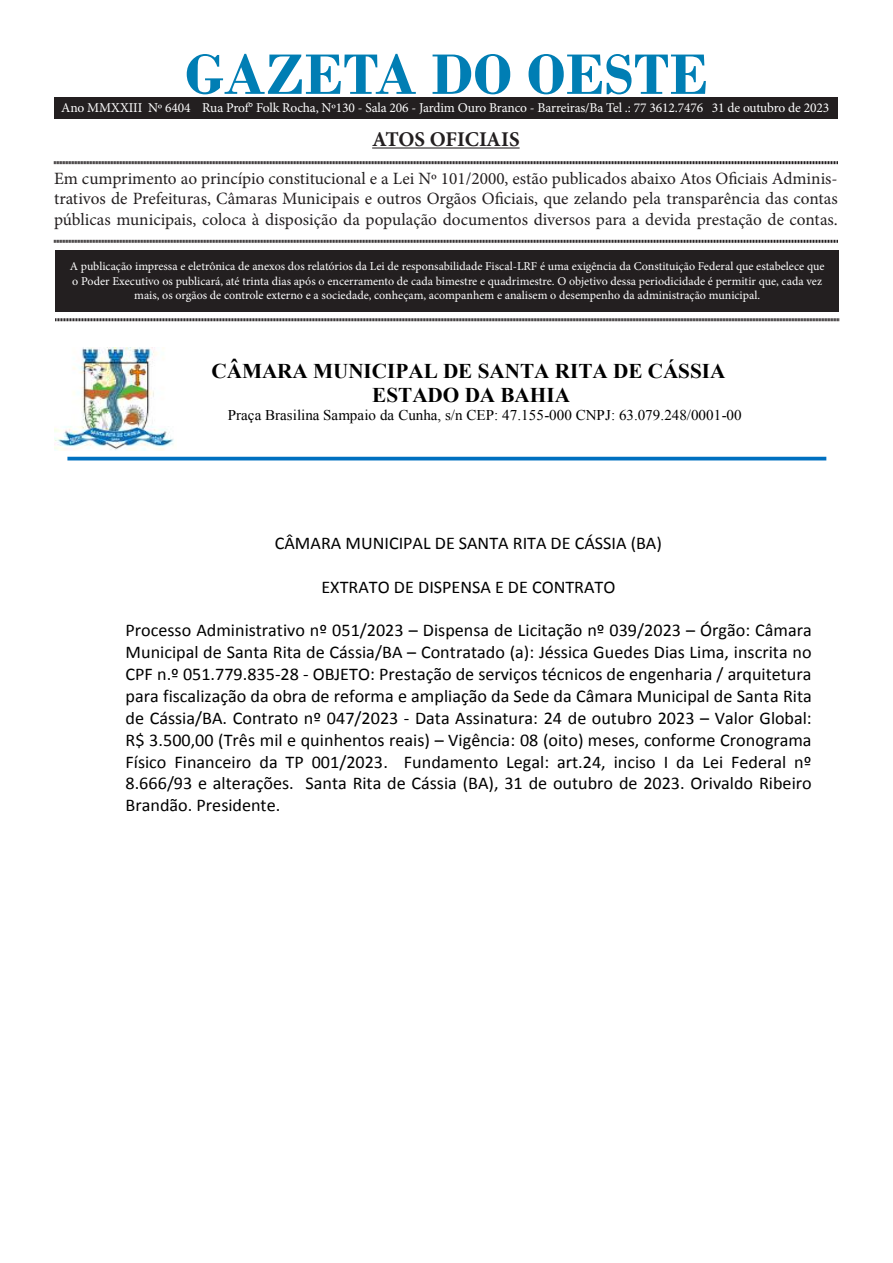
<style>
.page{position:relative;width:893px;height:1263px;background:#fff}
.page>*{position:absolute;margin:0;border:0;box-sizing:border-box;transform-origin:0 0}
.t1{font:700 60px "Bodoni";color:#007eb4}
.t2{font:700 21px/24px "Times New Roman";letter-spacing:-.005em;color:#000;text-align:center}
.t3{font:700 21px "Minion Pro";letter-spacing:-.005em;color:#231f20}
.t4{font:17.85px/21.9px "Calibri";color:#000;text-align:justify}
.t5{font:17.25px/20.7px "Minion Pro";color:#231f20;text-align:justify}
.t6{font:14.85px "Times New Roman";letter-spacing:.005em;color:#000}
.t7{font:13.5px "Minion Pro";letter-spacing:-.01em;color:#fff}
.t8{font:12px/14.4px "Minion Pro";color:#fff;text-align:center}
</style>
<div class="page">
<div style="left:55px;top:250px;width:784px;height:61px;background:#231f20"></div>
<hr style="left:372px;top:147px;width:148px;height:2px;background:#231f20">
<svg style="left:54px;top:161px;width:784px;height:4px;background:#908e8e"></svg>
<svg style="left:54px;top:239px;width:784px;height:4px;background:#908e8e"></svg>
<svg style="left:55px;top:318px;width:784px;height:4px;background:#908e8e"></svg>
<div style="left:54px;top:98px;width:784px;height:20px;background:#231f20"></div>
<img style="left:54px;top:348px;width:120px;height:102px">
<hr style="left:67px;top:457px;width:759px;height:3px;background:#0070c0">
<p class="t1" style="left:185px;top:39px;width:525px">GAZETA DO OESTE</p>
<p class="t3" style="left:372px;top:124px;width:149px">ATOS OFICIAIS</p>
<p class="t5" style="left:54px;top:168px;width:785px">Em cumprimento ao princípio constitucional e a Lei Nº 101/2000, estão publicados abaixo Atos Oficiais Adminis&shy;trativos de Prefeituras, Câmaras Municipais e outros Orgãos Oficiais, que zelando pela transparência das contas públicas municipais, coloca à disposição da população documentos diversos para a devida prestação de contas.</p>
<p class="t8" style="left:70px;top:259px;width:756px">A publicação impressa e eletrônica de anexos dos relatórios da Lei de responsabilidade Fiscal-LRF é uma exigência da Constituição Federal que estabelece que o Poder Executivo os publicará, até trinta dias após o encerramento de cada bimestre e quadrimestre. O objetivo dessa periodicidade é permitir que, cada vez mais, os orgãos de controle externo e a sociedade, conheçam, acompanhem e analisem o desempenho da administração municipal.</p>
<p class="t7" style="left:61px;top:98px;width:769px">Ano MMXXIII Nº 6404 Rua Prof° Folk Rocha, Nº130 - Sala 206 - Jardim Ouro Branco - Barreiras/Ba Tel .: 77 3612.7476 31 de outubro de 2023</p>
<p class="t2" style="left:212px;top:359px;width:515px">CÂMARA MUNICIPAL DE SANTA RITA DE CÁSSIA<br>ESTADO DA BAHIA</p>
<p class="t6" style="left:228px;top:405px;width:515px">Praça Brasilina Sampaio da Cunha, s/n CEP: 47.155-000 CNPJ: 63.079.248/0001-00</p>
<p class="t4" style="left:275px;top:532px;width:389px">CÂMARA MUNICIPAL DE SANTA RITA DE CÁSSIA (BA)</p>
<p class="t4" style="left:321px;top:576px;width:296px">EXTRATO DE DISPENSA E DE CONTRATO</p>
<p class="t4" style="left:126px;top:620px;width:688px">Processo Administrativo nº 051/2023 – Dispensa de Licitação nº 039/2023 – Órgão: Câmara Municipal de Santa Rita de Cássia/BA – Contratado (a): Jéssica Guedes Dias Lima, inscrita no CPF n.º 051.779.835-28 - OBJETO: Prestação de serviços técnicos de engenharia / arquitetura para fiscalização da obra de reforma e ampliação da Sede da Câmara Municipal de Santa Rita de Cássia/BA. Contrato nº 047/2023 - Data Assinatura: 24 de outubro 2023 – Valor Global:<br>R$ 3.500,00 (Três mil e quinhentos reais) – Vigência: 08 (oito) meses, conforme Cronograma Físico Financeiro da TP 001/2023. Fundamento Legal: art.24, inciso I da Lei Federal nº 8.666/93 e alterações. Santa Rita de Cássia (BA), 31 de outubro de 2023. Orivaldo Ribeiro Brandão. Presidente.</p>
</div>
